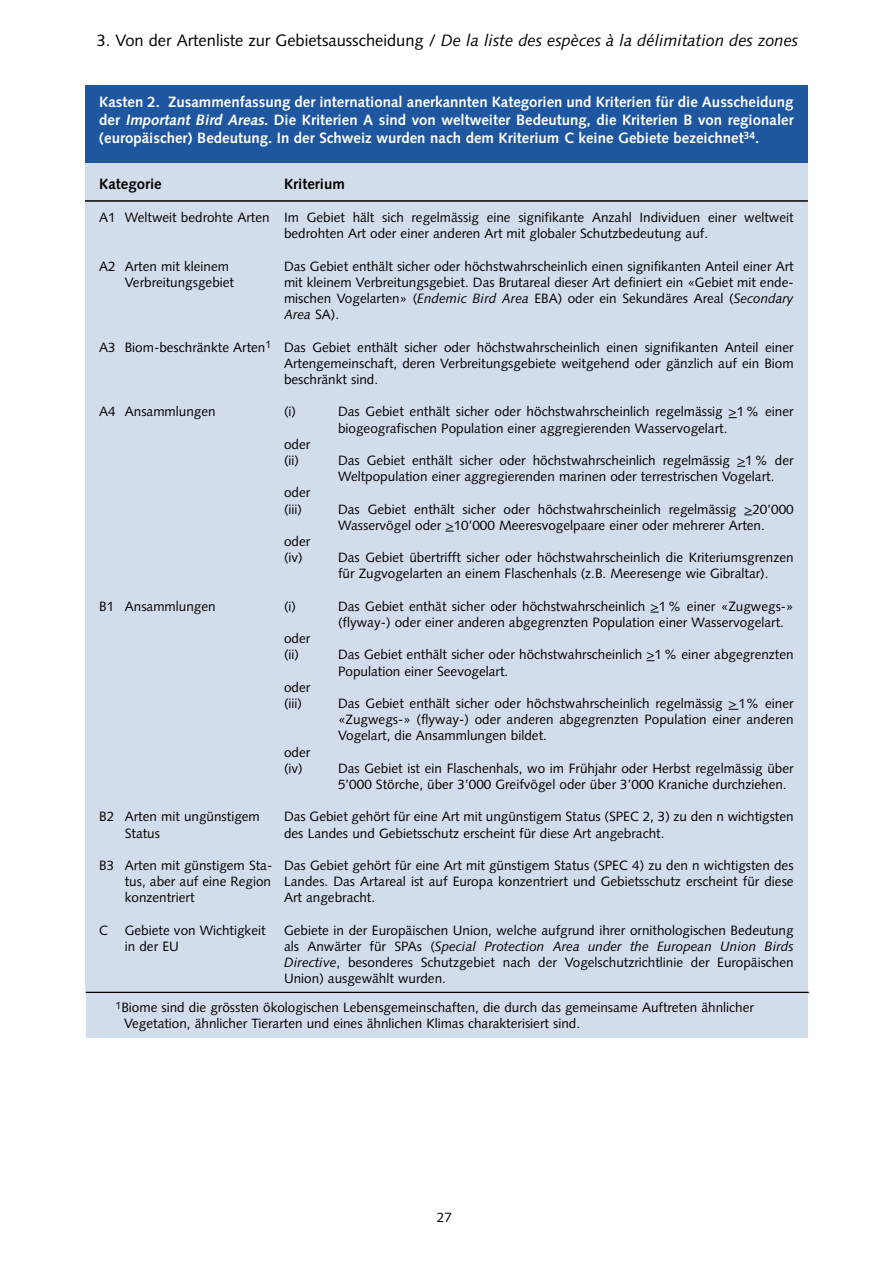
<style>
.page{position:relative;width:893px;height:1263px;background:#fff}
.page>*{position:absolute;margin:0;border:0;box-sizing:border-box;transform-origin:0 0}
.t1{font:italic 16.5px "Syntax LT";color:#000}
.t2{font:700 15px/18px "Syntax LT";color:#fff;text-align:justify}
.t3{font:700 15px "Syntax LT";color:#000}
.t4{font:13.5px/16.2px "Syntax LT";color:#000}
.s1{font-style:normal}
.s2{font-style:italic}
</style>
<div class="page">
<div style="left:85px;top:85px;width:723px;height:78px;background:#1e569f"></div>
<div style="left:85px;top:163px;width:198px;height:830px;background:#d2ddec"></div>
<div style="left:283px;top:163px;width:525px;height:830px;background:#d2ddec"></div>
<hr style="left:85px;top:200px;width:723px;height:2px;background:#000">
<hr style="left:86px;top:992px;width:723px;height:1px;background:#000">
<div style="left:86px;top:994px;width:721px;height:44px;background:#d2ddec"></div>
<p class="t1" style="left:97px;top:31px;width:703px"><span class="s1">3. Von der Artenliste zur Gebietsausscheidung /</span> De la liste des espèces à la délimitation des zones</p>
<p class="t2" style="left:99px;top:93px;width:696px">Kasten 2. Zusammenfassung der international anerkannten Kategorien und Kriterien für die Ausscheidung der <span class="s2">Important Bird Areas</span>. Die Kriterien A sind von weltweiter Bedeutung, die Kriterien B von regionaler (europäischer) Bedeutung. In der Schweiz wurden nach dem Kriterium C keine Gebiete bezeichnet<sup>34</sup>.</p>
<p class="t3" style="left:99px;top:176px;width:64px">Kategorie</p>
<p class="t4" style="left:99px;top:209px;width:172px">A1 Weltweit bedrohte Arten</p>
<p class="t4" style="left:125px;top:258px;width:111px;text-indent:-26px">A2 Arten mit kleinem<br>Verbreitungsgebiet</p>
<p class="t3" style="left:284px;top:176px;width:62px">Kriterium</p>
<p class="t4" style="left:284px;top:209px;width:511px">Im Gebiet hält sich regelmässig eine signifikante Anzahl Individuen einer weltweit be-drohten Art oder einer anderen Art mit globaler Schutzbedeutung auf.</p>
<p class="t4" style="left:284px;top:258px;width:511px;text-align:justify">Das Gebiet enthält sicher oder höchstwahrscheinlich einen signifikanten Anteil einer Art mit kleinem Verbreitungsgebiet. Das Brutareal dieser Art definiert ein «Gebiet mit ende&shy;mischen Vogelarten» (<span class="s2">Endemic Bird Area</span> EBA) oder ein Sekundäres Areal (<span class="s2">Secondary Area</span> SA).</p>
<p class="t4" style="left:284px;top:339px;width:511px;text-align:justify">Das Gebiet enthält sicher oder höchstwahrscheinlich einen signifikanten Anteil einer Arten-gemeinschaft, deren Verbreitungsgebiete weitgehend oder gänzlich auf ein Biom be-schränkt sind.</p>
<p class="t4" style="left:284px;top:404px;width:13px">(i)</p>
<p class="t4" style="left:338px;top:404px;width:457px">Das Gebiet enthält sicher oder höchstwahrscheinlich regelmässig &gt;1% einer biogeografischen Population einer aggregierenden Wasservogelart.</p>
<p class="t4" style="left:284px;top:436px;width:28px">oder (ii)</p>
<p class="t4" style="left:99px;top:339px;width:174px">A3 Biom-beschränkte Arten<sup>1</sup></p>
<p class="t4" style="left:99px;top:404px;width:118px">A4 Ansammlungen</p>
<p class="t4" style="left:338px;top:452px;width:457px">Das Gebiet enthält sicher oder höchstwahrscheinlich regelmässig &gt;1% der<br>Weltpopulation einer aggregierenden marinen oder terrestrischen Vogelart.</p>
<p class="t4" style="left:99px;top:598px;width:118px">B1 Ansammlungen</p>
<p class="t4" style="left:284px;top:485px;width:28px">oder (iii)</p>
<p class="t4" style="left:284px;top:533px;width:28px">oder (iv)</p>
<p class="t4" style="left:338px;top:501px;width:457px">Das Gebiet enthält sicher oder höchstwahrscheinlich regelmässig &gt;20’000<br>Wasservögel oder &gt;10’000 Meeresvogelpaare einer oder mehrerer Arten.</p>
<p class="t4" style="left:338px;top:549px;width:457px">Das Gebiet übertrifft sicher oder höchstwahrscheinlich die Kriteriumsgrenzen für Zugvogelarten an einem Flaschenhals (z.B. Meeresenge wie Gibraltar).</p>
<p class="t4" style="left:284px;top:598px;width:13px">(i)</p>
<p class="t4" style="left:338px;top:598px;width:457px">Das Gebiet enthät sicher oder höchstwahrscheinlich &gt;1% einer «Zugwegs-» (flyway-) oder einer anderen abgegrenzten Population einer Wasservogelart.</p>
<p class="t4" style="left:284px;top:630px;width:28px">oder (ii)</p>
<p class="t4" style="left:338px;top:647px;width:457px">Das Gebiet enthält sicher oder höchstwahrscheinlich &gt;1% einer abgegrenzten<br>Population einer Seevogelart.</p>
<p class="t4" style="left:284px;top:679px;width:28px">oder (iii)</p>
<p class="t4" style="left:338px;top:695px;width:457px;text-align:justify">Das Gebiet enthält sicher oder höchstwahrscheinlich regelmässig &gt;1% einer «Zugwegs-» (flyway-) oder anderen abgegrenzten Population einer anderen Vogelart, die Ansammlungen bildet.</p>
<p class="t4" style="left:284px;top:744px;width:28px">oder (iv)</p>
<p class="t4" style="left:338px;top:760px;width:457px">Das Gebiet ist ein Flaschenhals, wo im Frühjahr oder Herbst regelmässig über<br>5’000 Störche, über 3’000 Greifvögel oder über 3’000 Kraniche durchziehen.</p>
<p class="t4" style="left:284px;top:809px;width:511px">Das Gebiet gehört für eine Art mit ungünstigem Status (SPEC 2, 3) zu den n wichtigsten des Landes und Gebietsschutz erscheint für diese Art angebracht.</p>
<p class="t4" style="left:284px;top:857px;width:511px;text-align:justify">Das Gebiet gehört für eine Art mit günstigem Status (SPEC 4) zu den n wichtigsten des Landes. Das Artareal ist auf Europa konzentriert und Gebietsschutz erscheint für diese Art angebracht.</p>
<p class="t4" style="left:284px;top:922px;width:511px;text-align:justify">Gebiete in der Europäischen Union, welche aufgrund ihrer ornithologischen Bedeutung als Anwärter für SPAs (<span class="s2">Special Protection Area under the European Union Birds Directive</span>, besonderes Schutzgebiet nach der Vogelschutzrichtlinie der Europäischen Union) ausgewählt wurden.</p>
<p class="t4" style="left:124px;top:999px;width:631px;text-indent:-9px"><sup>1</sup>Biome sind die grössten ökologischen Lebensgemeinschaften, die durch das gemeinsame Auftreten ähnlicher<br>Vegetation, ähnlicher Tierarten und eines ähnlichen Klimas charakterisiert sind.</p>
<p class="t4" style="left:125px;top:809px;width:137px;text-indent:-26px">B2 Arten mit ungünstigem<br>Status</p>
<p class="t4" style="left:125px;top:857px;width:148px;text-align:justify;text-indent:-26px">B3 Arten mit günstigem Sta&shy;tus, aber auf eine Region konzentriert</p>
<p class="t4" style="left:125px;top:922px;width:142px;text-indent:-26px">C Gebiete von Wichtigkeit in der EU</p>
<p class="t4" style="left:437px;top:1209px;width:17px">27</p>
</div>
